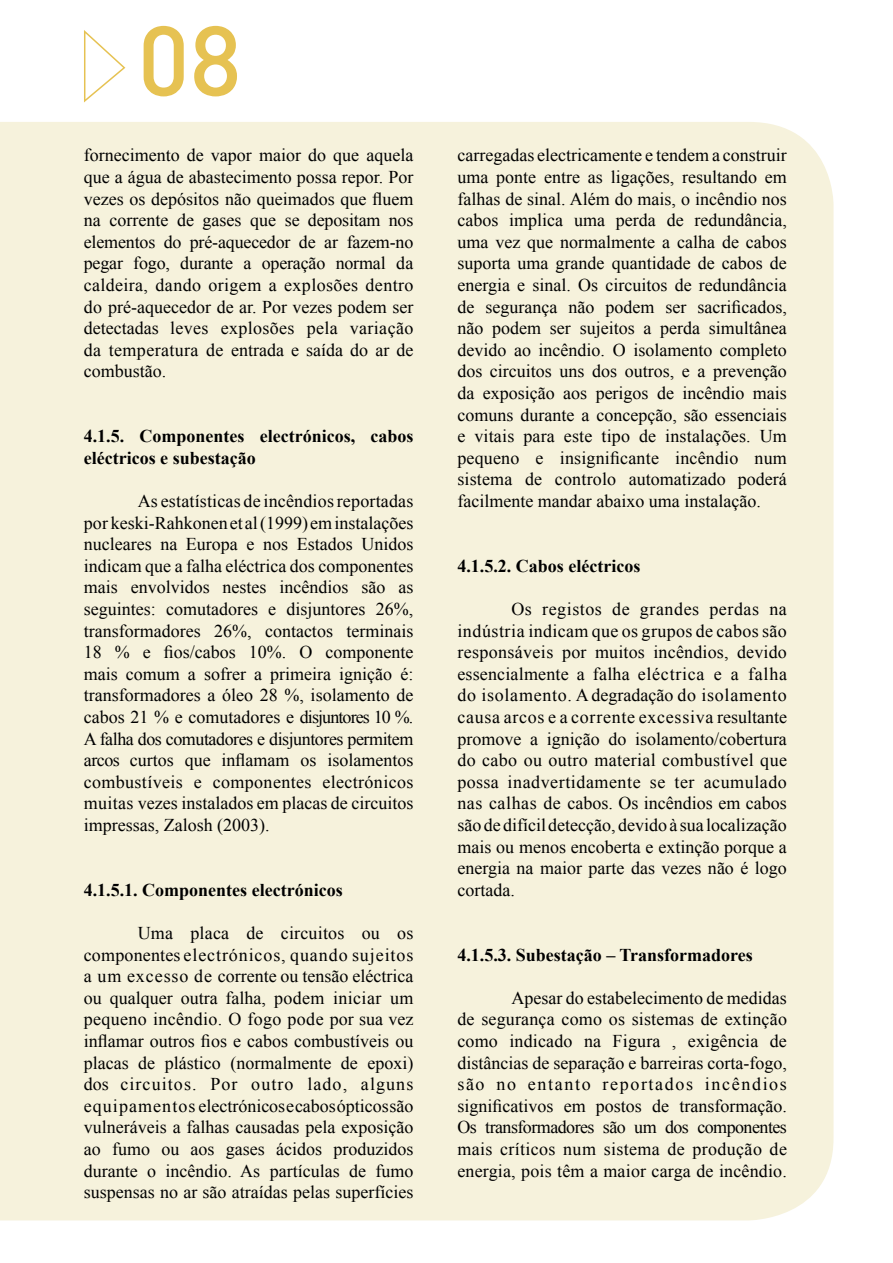
<style>
.page{position:relative;width:893px;height:1263px;background:#fff}
.page>*{position:absolute;margin:0;border:0;box-sizing:border-box;transform-origin:0 0}
.t1{font:500 97.5px "DIN";color:#e6c252}
.t2{font:18px/21.6px "Times New Roman";color:#000;text-align:justify}
.t3{font:700 18px/21.6px "Times New Roman";color:#000}
</style>
<div class="page">
<div style="left:0;top:122px;width:833px;height:1098px;background:#f6f2dc"></div>
<svg style="left:84px;top:30px;width:41px;height:72px"></svg>
<h1 class="t1" style="left:138px;top:-2px;width:105px">08</h1>
<p class="t2" style="left:84px;top:144px;width:331px">fornecimento de vapor maior do que aquela que a água de abastecimento possa repor. Por vezes os depósitos não queimados que fluem na corrente de gases que se depositam nos elementos do pré-aquecedor de ar fazem-no pegar fogo, durante a operação normal da caldeira, dando origem a explosões dentro do pré-aquecedor de ar. Por vezes podem ser detectadas leves explosões pela variação da temperatura de entrada e saída do ar de combustão.</p>
<p class="t3" style="left:84px;top:425px;width:331px">4.1.5. Componentes electrónicos, cabos eléctricos e subestação</p>
<p class="t2" style="left:84px;top:490px;width:331px;text-indent:54px">As estatísticas de incêndios reportadas por keski-Rahkonen et al (1999) em instalações nucleares na Europa e nos Estados Unidos indicam que a falha eléctrica dos componentes mais envolvidos nestes incêndios são as seguintes: comutadores e disjuntores 26%, transformadores 26%, contactos terminais 18 % e fios/cabos 10%. O componente mais comum a sofrer a primeira ignição é: transformadores a óleo 28 %, isolamento de cabos 21 % e comutadores e disjuntores 10 %.<br>A falha dos comutadores e disjuntores permitem arcos curtos que inflamam os isolamentos combustíveis e componentes electrónicos muitas vezes instalados em placas de circuitos impressas, Zalosh (2003).</p>
<p class="t3" style="left:84px;top:878px;width:260px">4.1.5.1. Componentes electrónicos</p>
<p class="t2" style="left:84px;top:922px;width:331px;text-indent:54px">Uma placa de circuitos ou os componentes electrónicos, quando sujeitos a um excesso de corrente ou tensão eléctrica ou qualquer outra falha, podem iniciar um pequeno incêndio. O fogo pode por sua vez inflamar outros fios e cabos combustíveis ou placas de plástico (normalmente de epoxi) dos circuitos. Por outro lado, alguns equipamentos electrónicos e cabos ópticos são vulneráveis a falhas causadas pela exposição ao fumo ou aos gases ácidos produzidos durante o incêndio. As partículas de fumo suspensas no ar são atraídas pelas superfícies</p>
<p class="t2" style="left:457px;top:144px;width:331px">carregadas electricamente e tendem a construir uma ponte entre as ligações, resultando em falhas de sinal. Além do mais, o incêndio nos cabos implica uma perda de redundância, uma vez que normalmente a calha de cabos suporta uma grande quantidade de cabos de energia e sinal. Os circuitos de redundância de segurança não podem ser sacrificados, não podem ser sujeitos a perda simultânea devido ao incêndio. O isolamento completo dos circuitos uns dos outros, e a prevenção da exposição aos perigos de incêndio mais comuns durante a concepção, são essenciais e vitais para este tipo de instalações. Um pequeno e insignificante incêndio num sistema de controlo automatizado poderá facilmente mandar abaixo uma instalação.</p>
<p class="t3" style="left:457px;top:554px;width:184px">4.1.5.2. Cabos eléctricos</p>
<p class="t2" style="left:457px;top:598px;width:331px;text-indent:54px">Os registos de grandes perdas na indústria indicam que os grupos de cabos são responsáveis por muitos incêndios, devido essencialmente a falha eléctrica e a falha do isolamento. A degradação do isolamento causa arcos e a corrente excessiva resultante promove a ignição do isolamento/cobertura do cabo ou outro material combustível que possa inadvertidamente se ter acumulado nas calhas de cabos. Os incêndios em cabos são de difícil detecção, devido à sua localização mais ou menos encoberta e extinção porque a energia na maior parte das vezes não é logo cortada.</p>
<p class="t3" style="left:457px;top:943px;width:297px">4.1.5.3. Subestação – Transformadores</p>
<p class="t2" style="left:457px;top:987px;width:331px;text-indent:54px">Apesar do estabelecimento de medidas de segurança como os sistemas de extinção como indicado na Figura , exigência de distâncias de separação e barreiras corta-fogo, são no entanto reportados incêndios significativos em postos de transformação.<br>Os transformadores são um dos componentes mais críticos num sistema de produção de energia, pois têm a maior carga de incêndio.</p>
</div>
